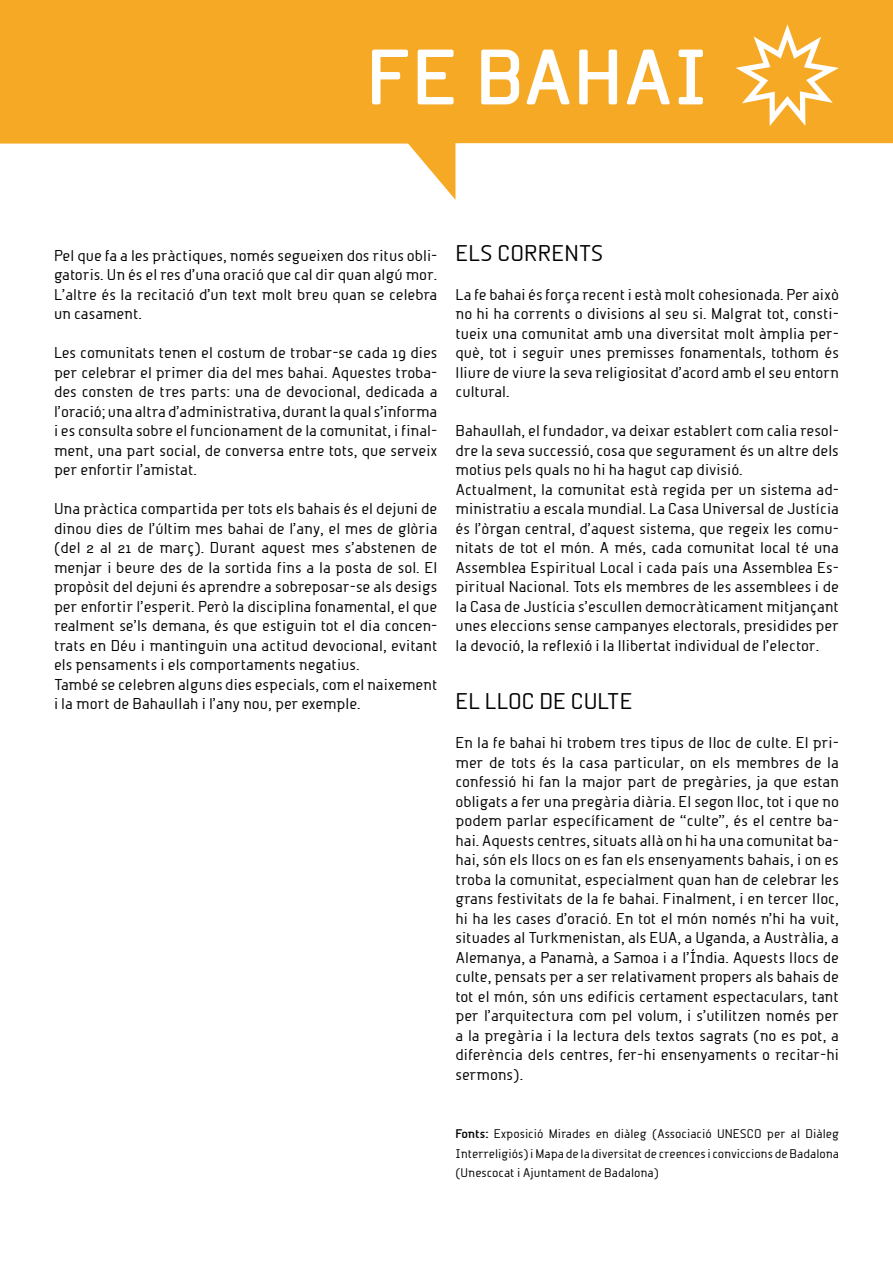
<style>
.page{position:relative;width:893px;height:1263px;background:#fff}
.page>*{position:absolute;margin:0;border:0;box-sizing:border-box;transform-origin:0 0}
.t1{font:700 75px "Beta Semi";color:#fff}
.t2{font:21.75px "Beta Semi Norm";color:#000}
.t3{font:15px/19.5px "Beta Semi Norm";color:#000;text-align:justify}
.t4{font:12px/19.5px "Beta Semi Norm";color:#000;text-align:justify}
.s1{font-family:"Beta Semi";font-weight:700}
</style>
<div class="page">
<svg style="left:0;top:0;width:893px;height:200px;fill:#f6a925"></svg>
<svg style="left:736px;top:24px;width:103px;height:102px"></svg>
<h1 class="t1" style="left:366px;top:34px;width:343px">FE BAHAI</h1>
<p class="t3" style="left:54px;top:245px;width:385px">Pel que fa a les pràctiques, només segueixen dos ritus obli&shy;gatoris. Un és el res d’una oració que cal dir quan algú mor.<br>L’altre és la recitació d’un text molt breu quan se celebra un casament.</p>
<p class="t3" style="left:54px;top:343px;width:385px">Les comunitats tenen el costum de trobar-se cada 19 dies per celebrar el primer dia del mes bahai. Aquestes troba&shy;des consten de tres parts: una de devocional, dedicada a l’oració; una altra d’administrativa, durant la qual s’informa i es consulta sobre el funcionament de la comunitat, i final&shy;ment, una part social, de conversa entre tots, que serveix per enfortir l’amistat.</p>
<p class="t3" style="left:54px;top:499px;width:385px;text-align:left">Una pràctica compartida per tots els bahais és el dejuni de dinou dies de l’últim mes bahai de l’any, el mes de glòria (del 2 al 21 de març). Durant aquest mes s’abstenen de menjar i beure des de la sortida fins a la posta de sol. El propòsit del dejuni és aprendre a sobreposar-se als desigs per enfortir l’esperit. Però la disciplina fonamental, el que realment se’ls demana, és que estiguin tot el dia concen&shy;trats en Déu i mantinguin una actitud devocional, evitant els pensaments i els comportaments negatius.<br>També se celebren alguns dies especials, com el naixement i la mort de Bahaullah i l’any nou, per exemple.</p>
<h2 class="t2" style="left:455px;top:240px;width:150px">ELS CORRENTS</h2>
<p class="t3" style="left:455px;top:284px;width:385px">La fe bahai és força recent i està molt cohesionada. Per això no hi ha corrents o divisions al seu si. Malgrat tot, consti&shy;tueix una comunitat amb una diversitat molt àmplia per&shy;què, tot i seguir unes premisses fonamentals, tothom és lliure de viure la seva religiositat d’acord amb el seu entorn cultural.</p>
<p class="t3" style="left:455px;top:421px;width:385px;text-align:left">Bahaullah, el fundador, va deixar establert com calia resol&shy;dre la seva successió, cosa que segurament és un altre dels motius pels quals no hi ha hagut cap divisió.<br>Actualment, la comunitat està regida per un sistema ad&shy;ministratiu a escala mundial. La Casa Universal de Justícia és l’òrgan central, d’aquest sistema, que regeix les comu&shy;nitats de tot el món. A més, cada comunitat local té una Assemblea Espiritual Local i cada país una Assemblea Es&shy;piritual Nacional. Tots els membres de les assemblees i de la Casa de Justícia s’escullen democràticament mitjançant unes eleccions sense campanyes electorals, presidides per la devoció, la reflexió i la llibertat individual de l’elector.</p>
<h2 class="t2" style="left:455px;top:689px;width:179px">EL LLOC DE CULTE</h2>
<p class="t3" style="left:455px;top:733px;width:385px">En la fe bahai hi trobem tres tipus de lloc de culte. El pri&shy;mer de tots és la casa particular, on els membres de la confessió hi fan la major part de pregàries, ja que estan obligats a fer una pregària diària. El segon lloc, tot i que no podem parlar específicament de “culte”, és el centre ba&shy;hai. Aquests centres, situats allà on hi ha una comunitat ba&shy;hai, són els llocs on es fan els ensenyaments bahais, i on es troba la comunitat, especialment quan han de celebrar les grans festivitats de la fe bahai. Finalment, i en tercer lloc, hi ha les cases d’oració. En tot el món només n’hi ha vuit, situades al Turkmenistan, als EUA, a Uganda, a Austràlia, a Alemanya, a Panamà, a Samoa i a l’Índia. Aquests llocs de culte, pensats per a ser relativament propers als bahais de tot el món, són uns edificis certament espectaculars, tant per l’arquitectura com pel volum, i s’utilitzen només per a la pregària i la lectura dels textos sagrats (no es pot, a diferència dels centres, fer-hi ensenyaments o recitar-hi sermons).</p>
<p class="t4" style="left:455px;top:1124px;width:385px"><span class="s1">Fonts:</span> Exposició Mirades en diàleg (Associació UNESCO per al Diàleg Interreligiós) i Mapa de la diversitat de creences i conviccions de Badalona (Unescocat i Ajuntament de Badalona)</p>
</div>
